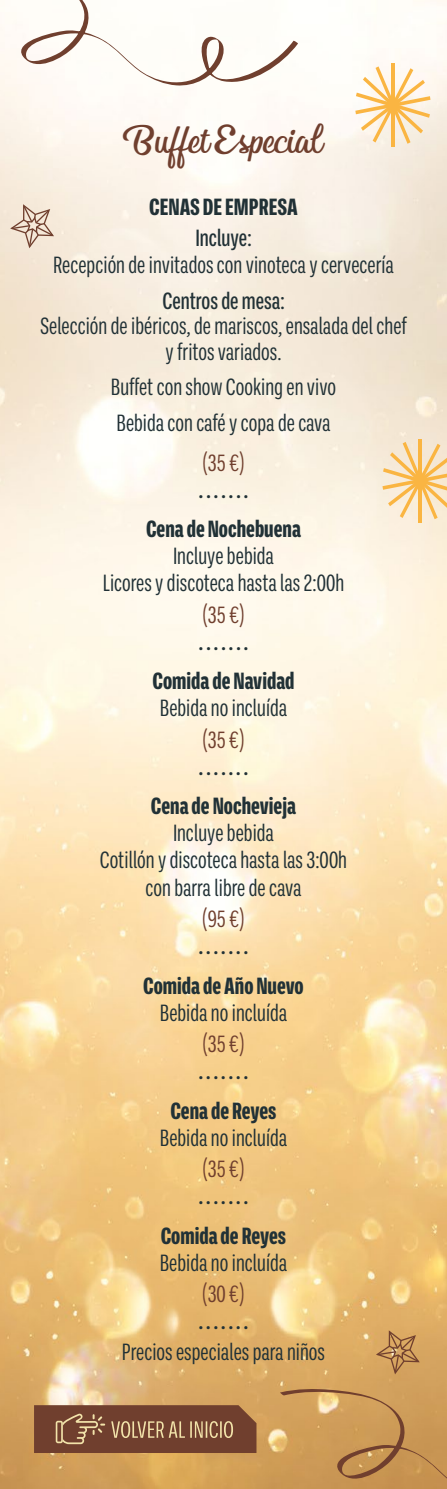
<style>
.page{position:relative;width:447px;height:1489px;background:#fff}
.page>*{position:absolute;margin:0;border:0;box-sizing:border-box;transform-origin:0 0}
.t1{font:36px "Afternoonin Stereo Personal Use Re";color:#703f2e}
.t2{font:condensed 24px/27px "Ballinger X";color:#213136;text-align:center}
.t3{font:800 condensed 24px "Ballinger X";color:#213136}
.t4{font:700 condensed 24px "Ballinger X";color:#213136}
.t5{font:condensed 24px "Ballinger X";color:#703f2e}
.t6{font:500 condensed 24px "Ballinger X";color:#213136}
</style>
<div class="page">
<img style="left:0;top:0;width:446px;height:1488px">
<svg style="left:375px;top:1330px;width:44px;height:44px;background:#c49357"></svg>
<svg style="left:10px;top:204px;width:44px;height:44px;background:#dac7b6"></svg>
<hr style="left:418px;top:438px;width:3px;height:84px;background:#fab542">
<svg style="left:382px;top:442px;width:64px;height:77px;background:#f7d8a6"></svg>
<hr style="left:391px;top:63px;width:3px;height:84px;background:#fab542">
<svg style="left:355px;top:66px;width:75px;height:78px"></svg>
<svg style="left:280px;top:1388px;width:166px;height:100px;background:#c89656"></svg>
<svg style="left:0;top:0;width:298px;height:87px"></svg>
<svg style="left:34px;top:1404px;width:222px;height:48px;background:#80523c"></svg>
<h1 class="t1" style="left:125px;top:120px;width:198px">Buffet Especial</h1>
<p class="t3" style="left:149px;top:193px;width:150px">CENAS DE EMPRESA</p>
<p class="t6" style="left:195px;top:225px;width:58px">Incluye:</p>
<p class="t2" style="left:53px;top:251px;width:342px">Recepción de invitados con vinoteca y cervecería</p>
<p class="t6" style="left:162px;top:287px;width:124px">Centros de mesa:</p>
<p class="t2" style="left:40px;top:313px;width:368px;line-height:25.5px">Selección de ibéricos, de mariscos, ensalada del chef y fritos variados.</p>
<p class="t2" style="left:111px;top:369px;width:226px;line-height:35.5px;text-align:left">Buffet con show Cooking en vivo<br>Bebida con café y copa de cava</p>
<p class="t5" style="left:203px;top:449px;width:42px">(35 €)</p>
<p class="t4" style="left:199px;top:476px;width:51px">. . . . . . .</p>
<p class="t3" style="left:146px;top:516px;width:156px">Cena de Nochebuena</p>
<p class="t2" style="left:103px;top:542px;width:243px">Incluye bebida<br>Licores y discoteca hasta las 2:00h</p>
<p class="t5" style="left:203px;top:601px;width:42px">(35 €)</p>
<p class="t4" style="left:199px;top:628px;width:51px">. . . . . . .</p>
<p class="t3" style="left:152px;top:668px;width:143px">Comida de Navidad</p>
<p class="t2" style="left:160px;top:694px;width:129px">Bebida no incluída</p>
<p class="t5" style="left:203px;top:726px;width:42px">(35 €)</p>
<p class="t4" style="left:199px;top:753px;width:51px">. . . . . . .</p>
<p class="t3" style="left:151px;top:793px;width:146px">Cena de Nochevieja</p>
<p class="t2" style="left:100px;top:819px;width:248px">Incluye bebida<br>Cotillón y discoteca hasta las 3:00h con barra libre de cava</p>
<p class="t5" style="left:203px;top:905px;width:42px">(95 €)</p>
<p class="t4" style="left:199px;top:932px;width:51px">. . . . . . .</p>
<p class="t3" style="left:143px;top:972px;width:162px">Comida de Año Nuevo</p>
<p class="t2" style="left:160px;top:998px;width:129px">Bebida no incluída</p>
<p class="t5" style="left:203px;top:1030px;width:42px">(35 €)</p>
<p class="t4" style="left:199px;top:1057px;width:51px">. . . . . . .</p>
<p class="t3" style="left:170px;top:1097px;width:108px">Cena de Reyes</p>
<p class="t2" style="left:160px;top:1123px;width:129px">Bebida no incluída</p>
<p class="t5" style="left:203px;top:1155px;width:42px">(35 €)</p>
<p class="t4" style="left:199px;top:1182px;width:51px">. . . . . . .</p>
<p class="t3" style="left:161px;top:1222px;width:127px">Comida de Reyes</p>
<p class="t2" style="left:160px;top:1248px;width:129px">Bebida no incluída</p>
<p class="t5" style="left:203px;top:1280px;width:42px">(30 €)</p>
<p class="t4" style="left:199px;top:1307px;width:51px">. . . . . . .</p>
<p class="t2" style="left:122px;top:1338px;width:204px">Precios especiales para niños</p>
</div>
